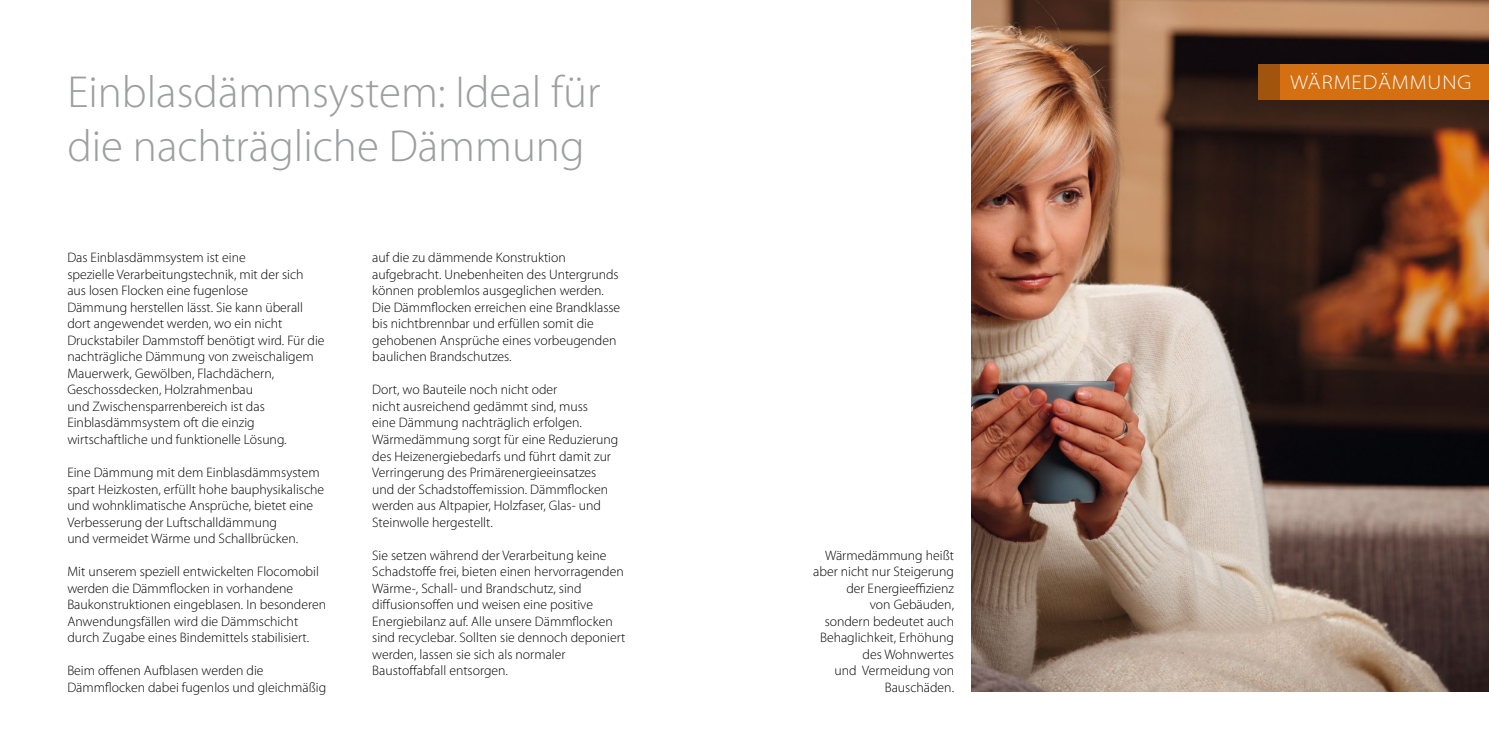
<style>
.page{position:relative;width:1489px;height:745px;background:#fff}
.page>*{position:absolute;margin:0;border:0;box-sizing:border-box;transform-origin:0 0}
.t1{font:300 45px/54px "Myriad Pro";color:#9c9e9f}
.t2{font:300 semi-expanded 20px "Myriad Pro";letter-spacing:.05em;color:#fff}
.t3{font:300 13.75px/16.5px "Myriad Pro";color:#000}
</style>
<div class="page">
<img style="left:971px;top:0;width:517px;height:691px">
<div style="left:1258px;top:64px;width:230px;height:35px;background:#d57012"></div>
<div style="left:1258px;top:64px;width:21px;height:35px;background:#a1540d"></div>
<h1 class="t1" style="left:67px;top:66px;width:534px">Einblasdämmsystem: Ideal für die nachträgliche Dämmung</h1>
<p class="t3" style="left:67px;top:249px;width:259px">Das Einblasdämmsystem ist eine<br>spezielle Verarbeitungstechnik, mit der sich aus losen Flocken eine fugenlose<br>Dämmung herstellen lässt. Sie kann überall dort angewendet werden, wo ein nicht Druckstabiler Dammstoff benötigt wird. Für die nachträgliche Dämmung von zweischaligem Mauerwerk, Gewölben, Flachdächern, Geschossdecken, Holzrahmenbau<br>und Zwischensparrenbereich ist das Einblasdämmsystem oft die einzig wirtschaftliche und funktionelle Lösung.</p>
<p class="t3" style="left:67px;top:464px;width:258px">Eine Dämmung mit dem Einblasdämmsystem spart Heizkosten, erfüllt hohe bauphysikalische und wohnklimatische Ansprüche, bietet eine Verbesserung der Luftschalldämmung<br>und vermeidet Wärme und Schallbrücken.</p>
<p class="t3" style="left:67px;top:563px;width:260px">Mit unserem speziell entwickelten Flocomobil werden die Dämmflocken in vorhandene Baukonstruktionen eingeblasen. In besonderen Anwendungsfällen wird die Dämmschicht durch Zugabe eines Bindemittels stabilisiert.</p>
<p class="t3" style="left:67px;top:662px;width:260px">Beim offenen Aufblasen werden die<br>Dämmflocken dabei fugenlos und gleichmäßig</p>
<p class="t3" style="left:372px;top:249px;width:249px">auf die zu dämmende Konstruktion aufgebracht. Unebenheiten des Untergrunds können problemlos ausgeglichen werden.<br>Die Dämmflocken erreichen eine Brandklasse bis nichtbrennbar und erfüllen somit die gehobenen Ansprüche eines vorbeugenden baulichen Brandschutzes.</p>
<p class="t3" style="left:372px;top:381px;width:248px">Dort, wo Bauteile noch nicht oder<br>nicht ausreichend gedämmt sind, muss<br>eine Dämmung nachträglich erfolgen.<br>Wärmedämmung sorgt für eine Reduzierung des Heizenergiebedarfs und führt damit zur Verringerung des Primärenergieeinsatzes und der Schadstoffemission. Dämmflocken werden aus Altpapier, Holzfaser, Glas- und Steinwolle hergestellt.</p>
<p class="t3" style="left:372px;top:546px;width:255px">Sie setzen während der Verarbeitung keine Schadstoffe frei, bieten einen hervorragenden Wärme-, Schall- und Brandschutz, sind diffusionsoffen und weisen eine positive Energiebilanz auf. Alle unsere Dämmflocken sind recyclebar. Sollten sie dennoch deponiert werden, lassen sie sich als normaler Baustoffabfall entsorgen.</p>
<p class="t3" style="left:813px;top:546px;width:142px;text-align:right">Wärmedämmung heißt aber nicht nur Steigerung der Energieeffizienz<br>von Gebäuden,<br>sondern bedeutet auch<br>Behaglichkeit, Erhöhung des Wohnwertes<br>und Vermeidung von<br>Bauschäden.</p>
<h2 class="t2" style="left:1290px;top:71px;width:182px">WÄRMEDÄMMUNG</h2>
</div>
